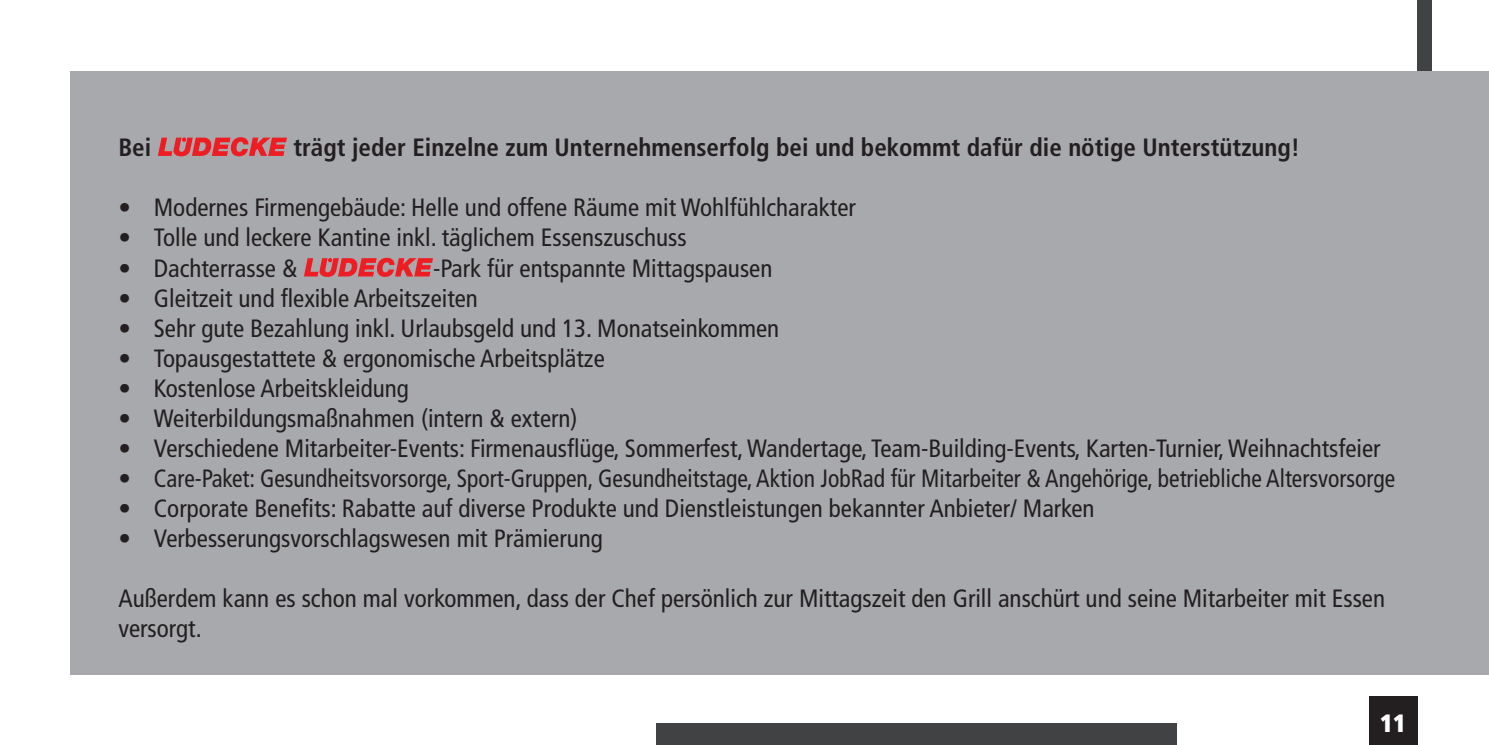
<style>
.page{position:relative;width:1489px;height:745px;background:#fff}
.page>*{position:absolute;margin:0;border:0;box-sizing:border-box;transform-origin:0 0}
.t1{font:condensed 25px "Frutiger LT Std";color:#231f20}
.t2{font:700 condensed 25px "Frutiger LT Std";color:#231f20}
.t3{font:900 condensed 25px "Frutiger LT Std";color:#fff}
</style>
<div class="page">
<div style="left:71px;top:71px;width:1417px;height:602px;background:#a8a9ad"></div>
<svg style="left:158px;top:137px;width:129px;height:19px"></svg>
<svg style="left:304px;top:257px;width:129px;height:20px"></svg>
<div style="left:1417px;top:0;width:14px;height:71px;background:#414243"></div>
<div style="left:656px;top:723px;width:519px;height:21px;background:#414243"></div>
<div style="left:1368px;top:696px;width:49px;height:48px;background:#231f20"></div>
<p class="t2" style="left:118px;top:133px;width:34px">Bei</p>
<p class="t2" style="left:293px;top:133px;width:1008px">trägt jeder Einzelne zum Unternehmenserfolg bei und bekommt dafür die nötige Unterstützung!</p>
<p class="t1" style="left:118px;top:193px;width:739px">• Modernes Firmengebäude: Helle und offene Räume mit Wohlfühlcharakter</p>
<p class="t1" style="left:118px;top:223px;width:570px">• Tolle und leckere Kantine inkl. täglichem Essenszuschuss</p>
<p class="t1" style="left:118px;top:253px;width:180px">• Dachterrasse &amp;</p>
<p class="t1" style="left:433px;top:253px;width:341px">-Park für entspannte Mittagspausen</p>
<p class="t1" style="left:118px;top:283px;width:361px">• Gleitzeit und flexible Arbeitszeiten</p>
<p class="t1" style="left:118px;top:313px;width:662px">• Sehr gute Bezahlung inkl. Urlaubsgeld und 13. Monatseinkommen</p>
<p class="t1" style="left:118px;top:343px;width:488px">• Topausgestattete &amp; ergonomische Arbeitsplätze</p>
<p class="t1" style="left:118px;top:373px;width:292px">• Kostenlose Arbeitskleidung</p>
<p class="t1" style="left:118px;top:403px;width:460px">• Weiterbildungsmaßnahmen (intern &amp; extern)</p>
<p class="t1" style="left:118px;top:433px;width:1263px">• Verschiedene Mitarbeiter-Events: Firmenausflüge, Sommerfest, Wandertage, Team-Building-Events, Karten-Turnier, Weihnachtsfeier</p>
<p class="t1" style="left:118px;top:463px;width:1278px">• Care-Paket: Gesundheitsvorsorge, Sport-Gruppen, Gesundheitstage, Aktion JobRad für Mitarbeiter &amp; Angehörige, betriebliche Altersvorsorge</p>
<p class="t1" style="left:118px;top:493px;width:977px">• Corporate Benefits: Rabatte auf diverse Produkte und Dienstleistungen bekannter Anbieter/ Marken</p>
<p class="t1" style="left:118px;top:523px;width:486px">• Verbesserungsvorschlagswesen mit Prämierung</p>
<p class="t1" style="left:118px;top:583px;width:1268px">Außerdem kann es schon mal vorkommen, dass der Chef persönlich zur Mittagszeit den Grill anschürt und seine Mitarbeiter mit Essen</p>
<p class="t1" style="left:118px;top:613px;width:85px">versorgt.</p>
<p class="t3" style="left:1380px;top:707px;width:28px">11</p>
</div>
